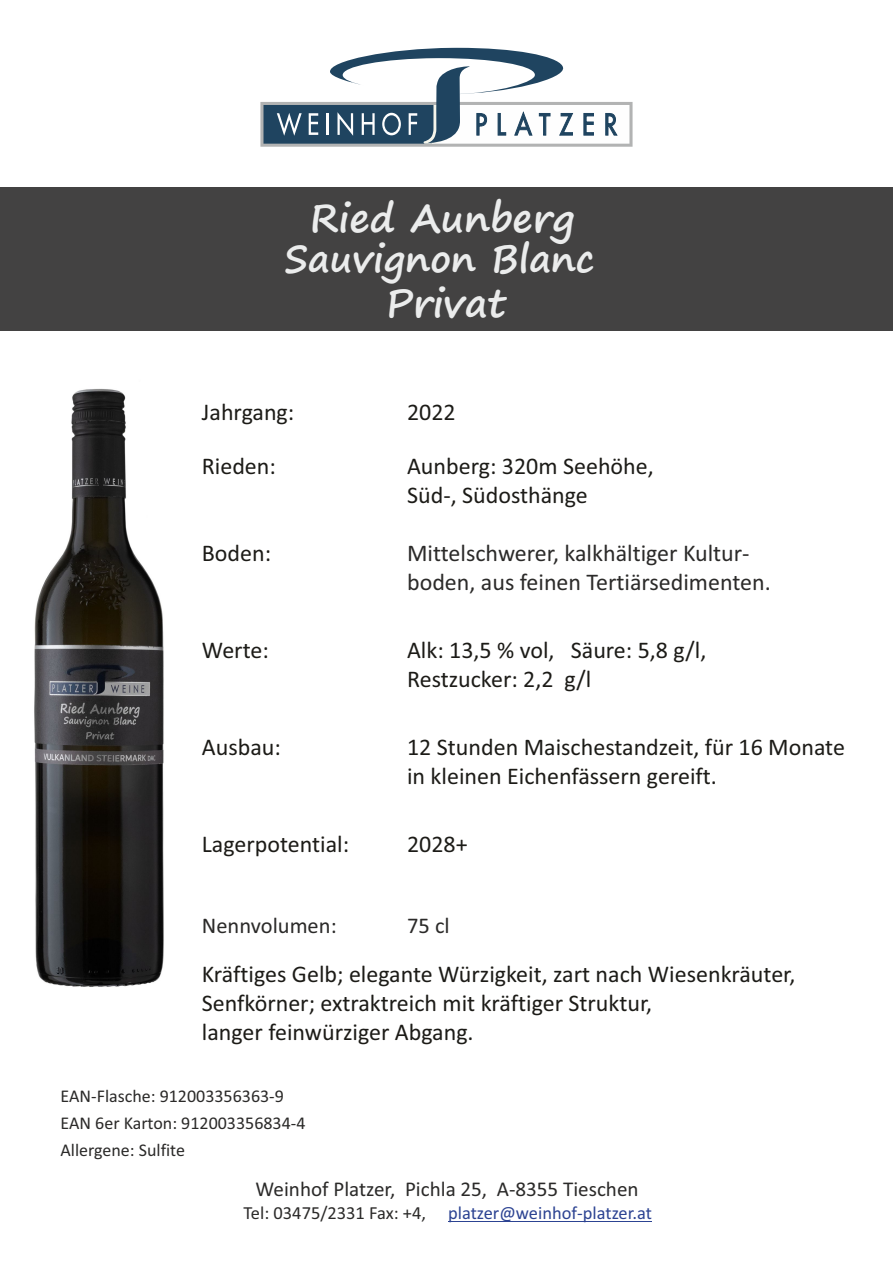
<style>
.page{position:relative;width:893px;height:1263px;background:#fff}
.page>*{position:absolute;margin:0;border:0;box-sizing:border-box;transform-origin:0 0}
.t1{font:700 38.85px "Segoe Print";color:#ebecec}
.t2{font:700 37.5px "Segoe Print";color:#ebecec}
.t3{font:24px/29.2px "Calibri";color:#1c1b17}
.t4{font:24px/29.2px "Calibri";color:#2b2a29}
.t5{font:22.5px "Calibri";color:#2b2a29}
.t6{font:21.15px "Calibri";color:#2b2a29}
.t7{font:18.45px "Calibri";color:#2c4392}
.t8{font:18px "Calibri";color:#2b2a29}
.s1{color:#2b2a29}
</style>
<div class="page">
<img style="left:34px;top:388px;width:130px;height:599px">
<div style="left:0;top:188px;width:893px;height:143px;background:#434242"></div>
<hr style="left:448px;top:1221px;width:204px;height:1px;background:#2c4392">
<svg style="left:260px;top:48px;width:373px;height:99px"></svg>
<h1 class="t1" style="left:310px;top:199px;width:266px">Ried Aunberg</h1>
<h2 class="t2" style="left:284px;top:240px;width:312px">Sauvignon Blanc</h2>
<h1 class="t1" style="left:386px;top:283px;width:122px">Privat</h1>
<p class="t3" style="left:202px;top:399px;width:94px">Jahrgang:</p>
<p class="t3" style="left:202px;top:453px;width:76px">Rieden:</p>
<p class="t3" style="left:202px;top:540px;width:71px">Boden:</p>
<p class="t3" style="left:407px;top:399px;width:50px">2022</p>
<p class="t3" style="left:407px;top:453px;width:248px">Aunberg: 320m Seehöhe,<br>Süd-, Südosthänge</p>
<p class="t4" style="left:407px;top:540px;width:365px">Mittelschwerer, kalkhältiger Kultur&shy;boden, aus feinen Tertiärsedimenten.</p>
<p class="t3" style="left:202px;top:637px;width:68px">Werte:</p>
<p class="t3" style="left:407px;top:637px;width:301px">Alk: 13,5 % vol, Säure: 5,8 g/l,<br>Restzucker: 2,2 g/l</p>
<p class="t3" style="left:202px;top:734px;width:81px">Ausbau:</p>
<p class="t3" style="left:407px;top:734px;width:439px">12 Stunden Maischestandzeit, für 16 Monate in kleinen Eichenfässern gereift.</p>
<p class="t3" style="left:202px;top:831px;width:149px">Lagerpotential:</p>
<p class="t3" style="left:407px;top:831px;width:62px">2028+</p>
<p class="t5" style="left:202px;top:916px;width:136px">Nennvolumen:</p>
<p class="t5" style="left:407px;top:916px;width:44px">75 cl</p>
<p class="t3" style="left:202px;top:961px;width:595px">Kräftiges Gelb; elegante Würzigkeit, zart nach Wiesenkräuter,<br>Senfkörner; extraktreich mit kräftiger Struktur,<br>langer feinwürziger Abgang.</p>
<p class="t8" style="left:61px;top:1088px;width:225px">EAN-Flasche: 912003356363-9</p>
<p class="t8" style="left:61px;top:1115px;width:246px">EAN 6er Karton: 912003356834-4</p>
<p class="t8" style="left:61px;top:1142px;width:126px">Allergene: Sulfite</p>
<p class="t6" style="left:256px;top:1180px;width:385px">Weinhof Platzer, Pichla 25, A-8355 Tieschen</p>
<p class="t7" style="left:244px;top:1205px;width:410px"><span class="s1">Tel: 03475/2331 Fax: +4,</span> platzer@weinhof-platzer.at</p>
</div>
